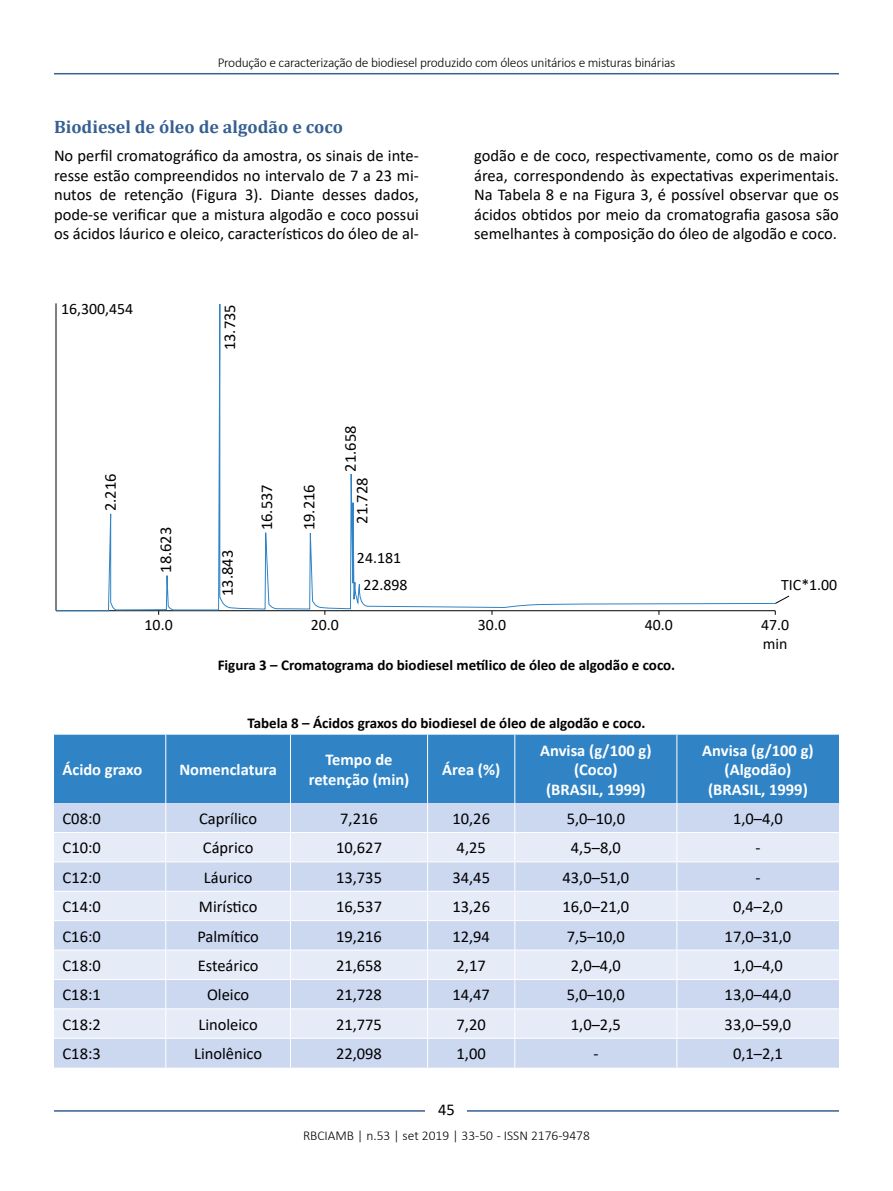
<style>
.page{position:relative;width:893px;height:1191px;background:#fff}
.page>*{position:absolute;margin:0;border:0;box-sizing:border-box;transform-origin:0 0}
.t1{font:700 18px "Cambria";color:#365f92}
.t2{font:16.5px/19.5px "Calibri";color:#000;text-align:justify}
.t3{font:700 16.5px/19.5px "Calibri";color:#fff;text-align:center}
.t4{font:15.9px/19px "Calibri";color:#000}
.t5{font:700 15px "Calibri";color:#000}
.t6{font:300 13.5px "Calibri";letter-spacing:-.02em;color:#000}
.t7{font:300 13.5px "Calibri";color:#000}
</style>
<div class="page">
<hr style="left:54px;top:73px;width:785px;height:1px;background:#365f92">
<hr style="left:54px;top:1110px;width:785px;height:1px;background:#365f92">
<div style="left:426px;top:1096px;width:41px;height:26px;background:#fff"></div>
<div style="left:54px;top:734px;width:785px;height:69px;background:#3084c6"></div>
<div style="left:54px;top:803px;width:785px;height:264px;background:#cbd8f0"></div>
<svg style="left:54px;top:833px;width:785px;height:204px;background:#dae3f4"></svg>
<hr style="left:165px;top:734px;width:1px;height:69px;background:#fff">
<hr style="left:290px;top:734px;width:1px;height:69px;background:#fff">
<hr style="left:427px;top:734px;width:1px;height:69px;background:#fff">
<hr style="left:514px;top:734px;width:1px;height:69px;background:#fff">
<hr style="left:676px;top:734px;width:1px;height:69px;background:#fff">
<hr style="left:54px;top:832px;width:112px;height:1px;background:#fff">
<hr style="left:166px;top:832px;width:124px;height:1px;background:#fff">
<hr style="left:290px;top:832px;width:138px;height:1px;background:#fff">
<hr style="left:428px;top:832px;width:87px;height:1px;background:#fff">
<hr style="left:515px;top:832px;width:162px;height:1px;background:#fff">
<hr style="left:677px;top:832px;width:162px;height:1px;background:#fff">
<hr style="left:54px;top:861px;width:112px;height:1px;background:#fff">
<hr style="left:166px;top:861px;width:124px;height:1px;background:#fff">
<hr style="left:290px;top:861px;width:138px;height:1px;background:#fff">
<hr style="left:428px;top:861px;width:87px;height:1px;background:#fff">
<hr style="left:515px;top:861px;width:162px;height:1px;background:#fff">
<hr style="left:677px;top:861px;width:162px;height:1px;background:#fff">
<hr style="left:54px;top:891px;width:112px;height:1px;background:#fff">
<hr style="left:166px;top:891px;width:124px;height:1px;background:#fff">
<hr style="left:290px;top:891px;width:138px;height:1px;background:#fff">
<hr style="left:428px;top:891px;width:87px;height:1px;background:#fff">
<hr style="left:515px;top:891px;width:162px;height:1px;background:#fff">
<hr style="left:677px;top:891px;width:162px;height:1px;background:#fff">
<hr style="left:54px;top:920px;width:112px;height:1px;background:#fff">
<hr style="left:166px;top:920px;width:124px;height:1px;background:#fff">
<hr style="left:290px;top:920px;width:138px;height:1px;background:#fff">
<hr style="left:428px;top:920px;width:87px;height:1px;background:#fff">
<hr style="left:515px;top:920px;width:162px;height:1px;background:#fff">
<hr style="left:677px;top:920px;width:162px;height:1px;background:#fff">
<hr style="left:54px;top:949px;width:112px;height:1px;background:#fff">
<hr style="left:166px;top:949px;width:124px;height:1px;background:#fff">
<hr style="left:290px;top:949px;width:138px;height:1px;background:#fff">
<hr style="left:428px;top:949px;width:87px;height:1px;background:#fff">
<hr style="left:515px;top:949px;width:162px;height:1px;background:#fff">
<hr style="left:677px;top:949px;width:162px;height:1px;background:#fff">
<hr style="left:54px;top:979px;width:112px;height:1px;background:#fff">
<hr style="left:166px;top:979px;width:124px;height:1px;background:#fff">
<hr style="left:290px;top:979px;width:138px;height:1px;background:#fff">
<hr style="left:428px;top:979px;width:87px;height:1px;background:#fff">
<hr style="left:515px;top:979px;width:162px;height:1px;background:#fff">
<hr style="left:677px;top:979px;width:162px;height:1px;background:#fff">
<hr style="left:54px;top:1008px;width:112px;height:1px;background:#fff">
<hr style="left:166px;top:1008px;width:124px;height:1px;background:#fff">
<hr style="left:290px;top:1008px;width:138px;height:1px;background:#fff">
<hr style="left:428px;top:1008px;width:87px;height:1px;background:#fff">
<hr style="left:515px;top:1008px;width:162px;height:1px;background:#fff">
<hr style="left:677px;top:1008px;width:162px;height:1px;background:#fff">
<hr style="left:54px;top:1037px;width:112px;height:1px;background:#fff">
<hr style="left:166px;top:1037px;width:124px;height:1px;background:#fff">
<svg style="left:165px;top:803px;width:1px;height:264px"></svg>
<hr style="left:290px;top:1037px;width:138px;height:1px;background:#fff">
<svg style="left:290px;top:803px;width:1px;height:264px"></svg>
<hr style="left:428px;top:1037px;width:87px;height:1px;background:#fff">
<svg style="left:427px;top:803px;width:1px;height:264px"></svg>
<hr style="left:515px;top:1037px;width:162px;height:1px;background:#fff">
<svg style="left:514px;top:803px;width:1px;height:264px"></svg>
<hr style="left:677px;top:1037px;width:162px;height:1px;background:#fff">
<svg style="left:676px;top:803px;width:1px;height:264px"></svg>
<svg style="left:776px;top:595px;width:14px;height:9px"></svg>
<svg style="left:56px;top:303px;width:720px;height:312px"></svg>
<p class="t6" style="left:218px;top:54px;width:459px">Produção e caracterização de biodiesel produzido com óleos unitários e misturas binárias</p>
<p class="t1" style="left:54px;top:114px;width:291px">Biodiesel de óleo de algodão e coco</p>
<p class="t2" style="left:54px;top:145px;width:366px">No perfil cromatográfico da amostra, os sinais de inte‑ resse estão compreendidos no intervalo de 7 a 23 mi‑ nutos de retenção (Figura 3). Diante desses dados, pode-se verificar que a mistura algodão e coco possui os ácidos láurico e oleico, característicos do óleo de al‑</p>
<p class="t2" style="left:474px;top:145px;width:366px">godão e de coco, respectivamente, como os de maior área, correspondendo às expectativas experimentais.<br>Na Tabela 8 e na Figura 3, é possível observar que os ácidos obtidos por meio da cromatografia gasosa são semelhantes à composição do óleo de algodão e coco.</p>
<p class="t4" style="left:61px;top:298px;width:74px">16,300,454</p>
<p class="t2" style="left:220px;top:350px;width:47px;rotate:-90deg">13.735</p>
<p class="t2" style="left:100px;top:511px;width:39px;rotate:-90deg">2.216</p>
<p class="t2" style="left:155px;top:573px;width:47px;rotate:-90deg">18.623</p>
<p class="t2" style="left:217px;top:596px;width:47px;rotate:-90deg">13.843</p>
<p class="t2" style="left:256px;top:530px;width:47px;rotate:-90deg">16.537</p>
<p class="t2" style="left:299px;top:530px;width:47px;rotate:-90deg">19.216</p>
<p class="t2" style="left:340px;top:471px;width:47px;rotate:-90deg">21.658</p>
<p class="t2" style="left:352px;top:523px;width:47px;rotate:-90deg">21.728</p>
<p class="t4" style="left:357px;top:543px;width:52px;line-height:27.5px;text-align:center">24.181<br>22.898</p>
<p class="t4" style="left:781px;top:575px;width:58px">TIC*1.00</p>
<p class="t4" style="left:145px;top:615px;width:30px">10.0</p>
<p class="t4" style="left:311px;top:615px;width:30px">20.0</p>
<p class="t4" style="left:478px;top:615px;width:30px">30.0</p>
<p class="t4" style="left:645px;top:615px;width:30px">40.0</p>
<p class="t4" style="left:761px;top:615px;width:30px">47.0 min</p>
<p class="t5" style="left:218px;top:654px;width:459px">Figura 3 – Cromatograma do biodiesel metílico de óleo de algodão e coco.</p>
<p class="t5" style="left:247px;top:712px;width:399px">Tabela 8 – Ácidos graxos do biodiesel de óleo de algodão e coco.</p>
<p class="t3" style="left:63px;top:759px;width:81px">Ácido graxo</p>
<p class="t3" style="left:179px;top:759px;width:99px">Nomenclatura</p>
<p class="t3" style="left:309px;top:750px;width:102px">Tempo de retenção (min)</p>
<p class="t3" style="left:442px;top:759px;width:60px">Área (%)</p>
<p class="t3" style="left:540px;top:740px;width:113px">Anvisa (g/100 g) (Coco)<br>(BRASIL, 1999)</p>
<p class="t3" style="left:702px;top:740px;width:113px">Anvisa (g/100 g) (Algodão) (BRASIL, 1999)</p>
<p class="t2" style="left:63px;top:808px;width:40px">C08:0</p>
<p class="t2" style="left:199px;top:808px;width:60px">Caprílico</p>
<p class="t2" style="left:340px;top:808px;width:39px">7,216</p>
<p class="t2" style="left:452px;top:808px;width:39px">10,26</p>
<p class="t2" style="left:567px;top:808px;width:60px">5,0–10,0</p>
<p class="t2" style="left:733px;top:808px;width:51px">1,0–4,0</p>
<p class="t2" style="left:63px;top:837px;width:40px">C10:0</p>
<p class="t2" style="left:203px;top:837px;width:52px">Cáprico</p>
<p class="t2" style="left:336px;top:837px;width:47px">10,627</p>
<p class="t2" style="left:457px;top:837px;width:31px">4,25</p>
<p class="t2" style="left:571px;top:837px;width:51px">4,5–8,0</p>
<p class="t2" style="left:755px;top:837px;width:5px">-</p>
<p class="t2" style="left:63px;top:867px;width:40px">C12:0</p>
<p class="t2" style="left:204px;top:867px;width:50px">Láurico</p>
<p class="t2" style="left:336px;top:867px;width:47px">13,735</p>
<p class="t2" style="left:452px;top:867px;width:39px">34,45</p>
<p class="t2" style="left:563px;top:867px;width:68px">43,0–51,0</p>
<p class="t2" style="left:755px;top:867px;width:5px">-</p>
<p class="t2" style="left:63px;top:896px;width:40px">C14:0</p>
<p class="t2" style="left:199px;top:896px;width:60px">Mirístico</p>
<p class="t2" style="left:336px;top:896px;width:47px">16,537</p>
<p class="t2" style="left:452px;top:896px;width:39px">13,26</p>
<p class="t2" style="left:563px;top:896px;width:68px">16,0–21,0</p>
<p class="t2" style="left:733px;top:896px;width:51px">0,4–2,0</p>
<p class="t2" style="left:63px;top:926px;width:40px">C16:0</p>
<p class="t2" style="left:197px;top:926px;width:63px">Palmítico</p>
<p class="t2" style="left:336px;top:926px;width:47px">19,216</p>
<p class="t2" style="left:452px;top:926px;width:39px">12,94</p>
<p class="t2" style="left:567px;top:926px;width:60px">7,5–10,0</p>
<p class="t2" style="left:725px;top:926px;width:68px">17,0–31,0</p>
<p class="t2" style="left:63px;top:955px;width:40px">C18:0</p>
<p class="t2" style="left:198px;top:955px;width:62px">Esteárico</p>
<p class="t2" style="left:336px;top:955px;width:47px">21,658</p>
<p class="t2" style="left:457px;top:955px;width:31px">2,17</p>
<p class="t2" style="left:571px;top:955px;width:51px">2,0–4,0</p>
<p class="t2" style="left:733px;top:955px;width:51px">1,0–4,0</p>
<p class="t2" style="left:63px;top:984px;width:40px">C18:1</p>
<p class="t2" style="left:207px;top:984px;width:44px">Oleico</p>
<p class="t2" style="left:336px;top:984px;width:47px">21,728</p>
<p class="t2" style="left:452px;top:984px;width:39px">14,47</p>
<p class="t2" style="left:567px;top:984px;width:60px">5,0–10,0</p>
<p class="t2" style="left:725px;top:984px;width:68px">13,0–44,0</p>
<p class="t2" style="left:63px;top:1014px;width:40px">C18:2</p>
<p class="t2" style="left:198px;top:1014px;width:61px">Linoleico</p>
<p class="t2" style="left:336px;top:1014px;width:47px">21,775</p>
<p class="t2" style="left:457px;top:1014px;width:31px">7,20</p>
<p class="t2" style="left:571px;top:1014px;width:51px">1,0–2,5</p>
<p class="t2" style="left:725px;top:1014px;width:68px">33,0–59,0</p>
<p class="t2" style="left:63px;top:1043px;width:40px">C18:3</p>
<p class="t2" style="left:194px;top:1043px;width:70px">Linolênico</p>
<p class="t2" style="left:336px;top:1043px;width:47px">22,098</p>
<p class="t2" style="left:457px;top:1043px;width:31px">1,00</p>
<p class="t2" style="left:593px;top:1043px;width:5px">-</p>
<p class="t2" style="left:733px;top:1043px;width:51px">0,1–2,1</p>
<p class="t2" style="left:438px;top:1099px;width:18px">45</p>
<p class="t7" style="left:303px;top:1126px;width:288px">RBCIAMB | n.53 | set 2019 | 33-50 - ISSN 2176-9478</p>
</div>
